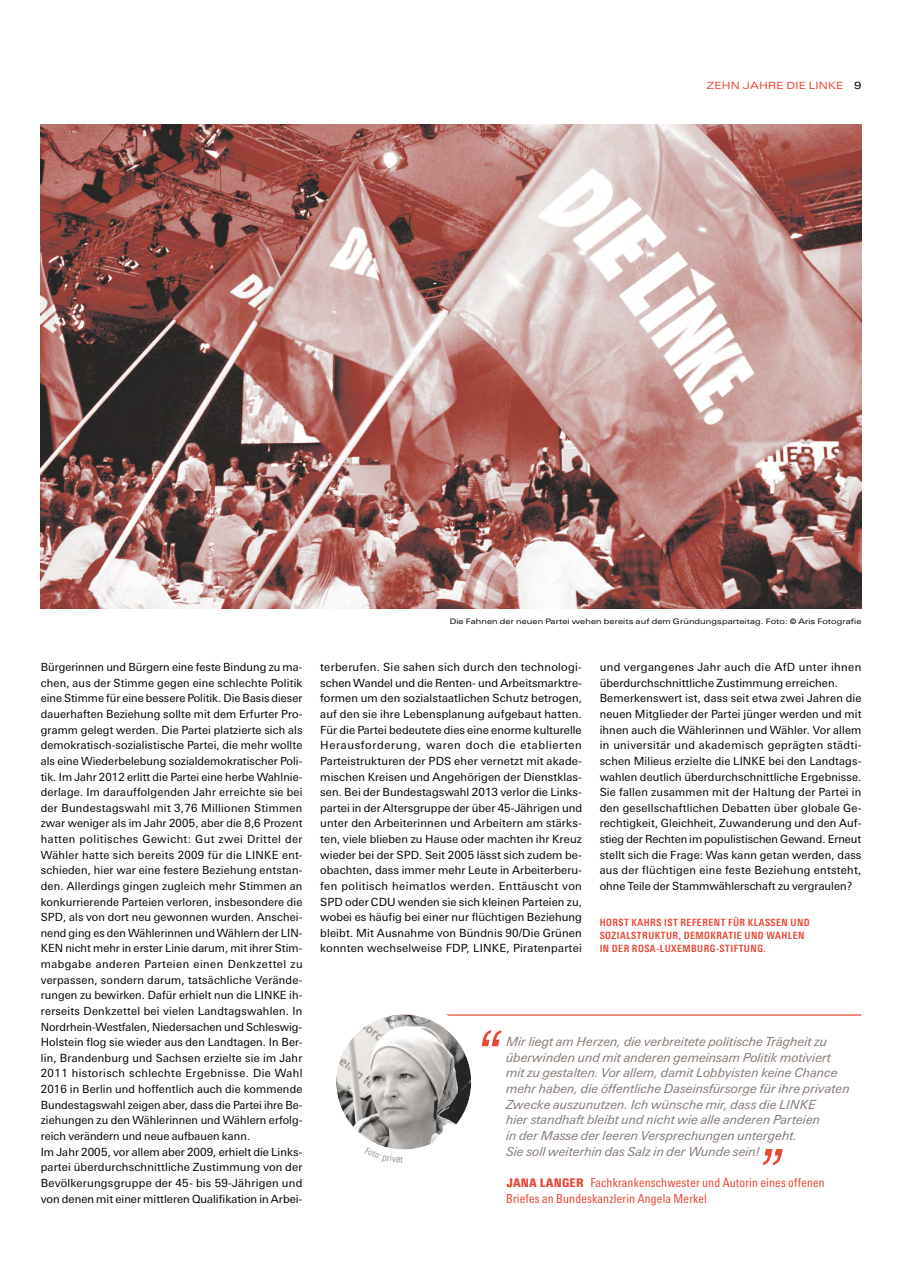
<style>
.page{position:relative;width:904px;height:1276px;background:#fff}
.page>*{position:absolute;margin:0;border:0;box-sizing:border-box;transform-origin:0 0}
.t1{font:italic 12.5px/15.6px "Linotype Univers Basic";letter-spacing:.01em;color:#847873}
.t2{font:condensed 12.5px/15.6px "Linotype Univers";letter-spacing:.02em;color:#e94633}
.t3{font:11.25px/15.6px "Linotype Univers Basic";letter-spacing:.01em;color:#000}
.t4{font:700 condensed 10px/13.1px "Linotype Univers";letter-spacing:.05em;color:#e94633}
.t5{font:10px "Linotype Univers Extd";letter-spacing:.02em;color:#e94633}
.t6{font:7.5px "Linotype Univers Extd";letter-spacing:.015em;color:#000}
.s1{color:#000}
.s2{font-weight:900;font-size:11.88px}
</style>
<div class="page">
<img style="left:41px;top:124px;width:820px;height:484px">
<svg style="left:762px;top:1149px;width:20px;height:16px"></svg>
<hr style="left:377px;top:1014px;width:484px;height:1px;background:#e94633">
<img style="left:336px;top:1014px;width:135px;height:135px;border-radius:68px">
<div style="left:324px;top:1002px;width:160px;height:160px;border:12px solid #fff;border-radius:50%"></div>
<svg style="left:481px;top:1030px;width:20px;height:16px"></svg>
<svg style="left:365px;top:1147px;width:38px;height:15px"></svg>
<p class="t5" style="left:707px;top:79px;width:156px">ZEHN JAHRE DIE LINKE <span class="s1">9</span></p>
<p class="t6" style="left:450px;top:617px;width:413px">Die Fahnen der neuen Partei wehen bereits auf dem Gründungsparteitag. Foto: © Aris Fotografie</p>
<p class="t3" style="left:41px;top:659px;width:263px">Bürgerinnen und Bürgern eine feste Bindung zu ma&shy;chen, aus der Stimme gegen eine schlechte Politik eine Stimme für eine bessere Politik. Die Basis dieser dauerhaften Beziehung sollte mit dem Erfurter Pro&shy;gramm gelegt werden. Die Partei platzierte sich als demokratisch-sozialistische Partei, die mehr wollte als eine Wiederbelebung sozialdemokratischer Poli&shy;tik. Im Jahr 2012 erlitt die Partei eine herbe Wahlnie&shy;derlage. Im darauffolgenden Jahr erreichte sie bei der Bundestagswahl mit 3,76 Millionen Stimmen zwar weniger als im Jahr 2005, aber die 8,6 Prozent hatten politisches Gewicht: Gut zwei Drittel der Wähler hatte sich bereits 2009 für die LINKE ent&shy;schieden, hier war eine festere Beziehung entstan&shy;den. Allerdings gingen zugleich mehr Stimmen an konkurrierende Parteien verloren, insbesondere die SPD, als von dort neu gewonnen wurden. Anschei&shy;nend ging es den Wählerinnen und Wählern der LIN-KEN nicht mehr in erster Linie darum, mit ihrer Stim&shy;mabgabe anderen Parteien einen Denkzettel zu verpassen, sondern darum, tatsächliche Verände&shy;rungen zu bewirken. Dafür erhielt nun die LINKE ih&shy;rerseits Denkzettel bei vielen Landtagswahlen. In Nordrhein-Westfalen, Niedersachen und Schleswig-Holstein flog sie wieder aus den Landtagen. In Ber&shy;lin, Brandenburg und Sachsen erzielte sie im Jahr 2011 historisch schlechte Ergebnisse. Die Wahl 2016 in Berlin und hoffentlich auch die kommende Bundestagswahl zeigen aber, dass die Partei ihre Be&shy;ziehungen zu den Wählerinnen und Wählern erfolg&shy;reich verändern und neue aufbauen kann.<br>Im Jahr 2005, vor allem aber 2009, erhielt die Links&shy;partei überdurchschnittliche Zustimmung von der Bevölkerungsgruppe der 45- bis 59-Jährigen und von denen mit einer mittleren Qualifikation in Arbei-</p>
<p class="t3" style="left:320px;top:659px;width:263px;text-align:justify">terberufen. Sie sahen sich durch den technologi&shy;schen Wandel und die Renten- und Arbeitsmarktre&shy;formen um den sozialstaatlichen Schutz betrogen, auf den sie ihre Lebensplanung aufgebaut hatten.<br>Für die Partei bedeutete dies eine enorme kulturelle Herausforderung, waren doch die etablierten Parteistrukturen der PDS eher vernetzt mit akade&shy;mischen Kreisen und Angehörigen der Dienstklas&shy;sen. Bei der Bundestagswahl 2013 verlor die Links&shy;partei in der Altersgruppe der über 45-Jährigen und unter den Arbeiterinnen und Arbeitern am stärks&shy;ten, viele blieben zu Hause oder machten ihr Kreuz wieder bei der SPD. Seit 2005 lässt sich zudem be&shy;obachten, dass immer mehr Leute in Arbeiterberu&shy;fen politisch heimatlos werden. Enttäuscht von SPD oder CDU wenden sie sich kleinen Parteien zu, wobei es häufig bei einer nur flüchtigen Beziehung bleibt. Mit Ausnahme von Bündnis 90/Die Grünen konnten wechselweise FDP, LINKE, Piratenpartei</p>
<p class="t3" style="left:599px;top:659px;width:263px">und vergangenes Jahr auch die AfD unter ihnen überdurchschnittliche Zustimmung erreichen.<br>Bemerkenswert ist, dass seit etwa zwei Jahren die neuen Mitglieder der Partei jünger werden und mit ihnen auch die Wählerinnen und Wähler. Vor allem in universitär und akademisch geprägten städti&shy;schen Milieus erzielte die LINKE bei den Landtags&shy;wahlen deutlich überdurchschnittliche Ergebnisse.<br>Sie fallen zusammen mit der Haltung der Partei in den gesellschaftlichen Debatten über globale Ge&shy;rechtigkeit, Gleichheit, Zuwanderung und den Auf&shy;stieg der Rechten im populistischen Gewand. Erneut stellt sich die Frage: Was kann getan werden, dass aus der flüchtigen eine feste Beziehung entsteht, ohne Teile der Stammwählerschaft zu vergraulen?</p>
<p class="t4" style="left:599px;top:916px;width:211px">HORST KAHRS IST REFERENT FÜR KLASSEN UND<br>SOZIALSTRUKTUR, DEMOKRATIE UND WAHLEN<br>IN DER ROSA-LUXEMBURG-STIFTUNG.</p>
<p class="t1" style="left:506px;top:1033px;width:345px">Mir liegt am Herzen, die verbreitete politische Trägheit zu überwinden und mit anderen gemeinsam Politik motiviert mit zu gestalten. Vor allem, damit Lobbyisten keine Chance mehr haben, die öffentliche Daseinsfürsorge für ihre privaten Zwecke auszunutzen. Ich wünsche mir, dass die LINKE<br>hier standhaft bleibt und nicht wie alle anderen Parteien<br>in der Masse der leeren Versprechungen untergeht.<br>Sie soll weiterhin das Salz in der Wunde sein!</p>
<p class="t2" style="left:506px;top:1174px;width:320px"><span class="s2">JANA LANGER</span> Fachkrankenschwester und Autorin eines offenen<br>Briefes an Bundeskanzlerin Angela Merkel</p>
</div>
